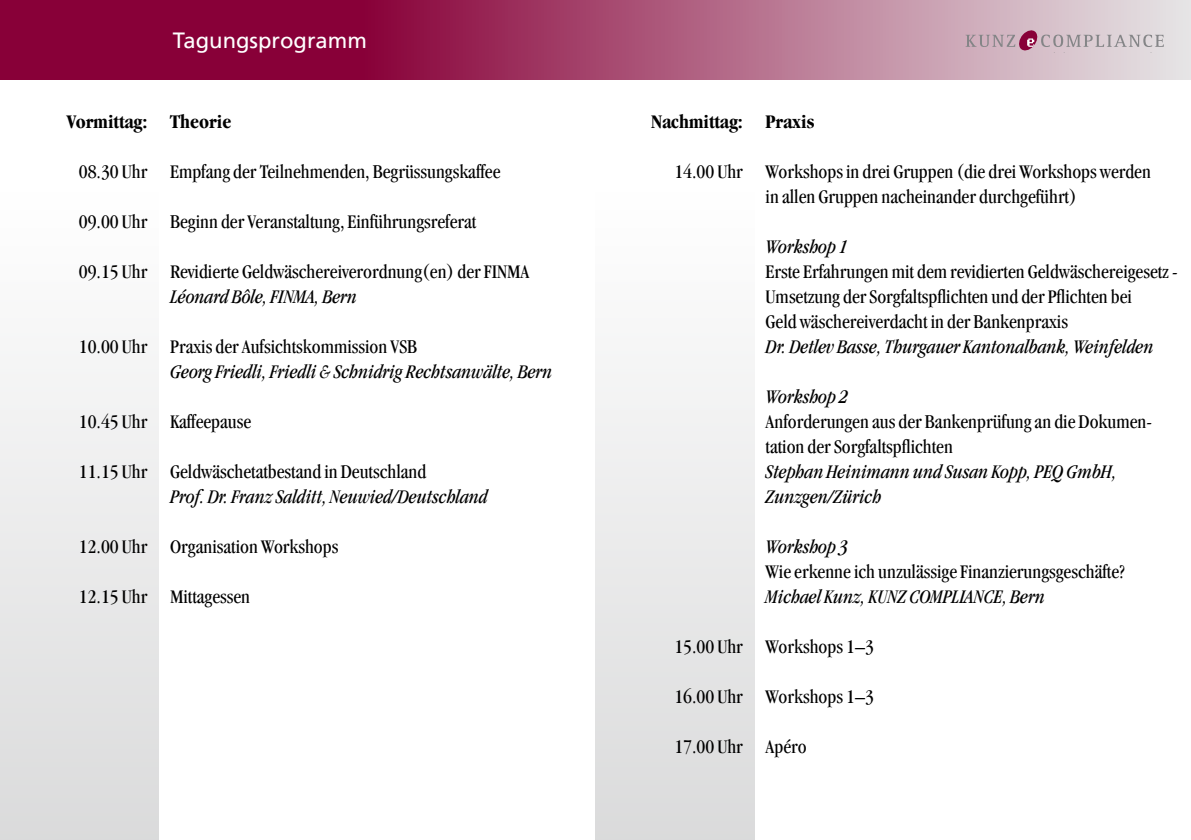
<style>
.page{position:relative;width:1191px;height:840px;background:#fff}
.page>*{position:absolute;margin:0;border:0;box-sizing:border-box;transform-origin:0 0}
.t1{font:22px "Frutiger LT";color:#fff}
.t2{font:condensed 20px/25px "Garamond LT";color:#000}
.t3{font:italic condensed 20px/25px "Garamond LT";color:#000}
.t4{font:700 condensed 20px "Garamond LT";color:#000}
</style>
<div class="page">
<div style="left:595px;top:187px;width:159px;height:652px;background:linear-gradient(to bottom,#fff,#dadbdb)"></div>
<div style="left:0;top:187px;width:159px;height:652px;background:linear-gradient(to bottom,#fff,#dadbdb)"></div>
<div style="left:0;top:0;width:367px;height:79px;background:#880038"></div>
<div style="left:362px;top:0;width:829px;height:79px;background:linear-gradient(to right,#8a043b,#e8e9e9)"></div>
<svg style="left:965px;top:30px;width:198px;height:22px"></svg>
<p class="t1" style="left:173px;top:27px;width:195px">Tagungsprogramm</p>
<p class="t4" style="left:66px;top:110px;width:166px">Vormittag: Theorie</p>
<p class="t2" style="left:79px;top:158px;width:423px">08.30 Uhr Empfang der Teilnehmenden, Begrüssungskaffee</p>
<p class="t2" style="left:79px;top:208px;width:399px">09.00 Uhr Beginn der Veranstaltung, Einführungsreferat</p>
<p class="t2" style="left:79px;top:258px;width:452px">09.15 Uhr Revidierte Geldwäschereiverordnung(en) der FINMA</p>
<p class="t3" style="left:170px;top:284px;width:188px">Léonard Bôle, FINMA, Bern</p>
<p class="t2" style="left:79px;top:333px;width:340px">10.00 Uhr Praxis der Aufsichtskommission VSB</p>
<p class="t3" style="left:170px;top:359px;width:383px">Georg Friedli, Friedli &amp; Schnidrig Rechtsanwälte, Bern</p>
<p class="t2" style="left:79px;top:408px;width:174px">10.45 Uhr Kaffeepause</p>
<p class="t2" style="left:79px;top:458px;width:349px">11.15 Uhr Geldwäschetatbestand in Deutschland</p>
<p class="t3" style="left:170px;top:484px;width:319px">Prof. Dr. Franz Salditt, Neuwied/Deutschland</p>
<p class="t2" style="left:79px;top:533px;width:261px">12.00 Uhr Organisation Workshops</p>
<p class="t2" style="left:79px;top:583px;width:173px">12.15 Uhr Mittagessen</p>
<p class="t4" style="left:651px;top:110px;width:165px">Nachmittag: Praxis</p>
<p class="t2" style="left:765px;top:158px;width:387px;text-indent:-91px">14.00 Uhr Workshops in drei Gruppen (die drei Workshops werden in allen Gruppen nacheinander durchgeführt)</p>
<p class="t3" style="left:765px;top:234px;width:84px">Workshop 1</p>
<p class="t2" style="left:765px;top:258px;width:413px">Erste Erfahrungen mit dem revidierten Geldwäschereigesetz -<br>Umsetzung der Sorgfaltspflichten und der Pflichten bei<br>Geld wäschereiverdacht in der Bankenpraxis</p>
<p class="t3" style="left:765px;top:334px;width:389px">Dr. Detlev Basse, Thurgauer Kantonalbank, Weinfelden</p>
<p class="t3" style="left:765px;top:384px;width:84px">Workshop 2</p>
<p class="t2" style="left:765px;top:408px;width:388px">Anforderungen aus der Bankenprüfung an die Dokumen&shy;tation der Sorgfaltspflichten</p>
<p class="t3" style="left:765px;top:459px;width:352px">Stephan Heinimann und Susan Kopp, PEQ GmbH,<br>Zunzgen/Zürich</p>
<p class="t3" style="left:765px;top:534px;width:84px">Workshop 3</p>
<p class="t2" style="left:765px;top:558px;width:360px">Wie erkenne ich unzulässige Finanzierungsgeschäfte?</p>
<p class="t3" style="left:765px;top:584px;width:280px">Michael Kunz, KUNZ COMPLIANCE, Bern</p>
<p class="t2" style="left:674px;top:633px;width:201px">15.00 Uhr Workshops 1–3</p>
<p class="t2" style="left:674px;top:683px;width:201px">16.00 Uhr Workshops 1–3</p>
<p class="t2" style="left:674px;top:733px;width:134px">17.00 Uhr Apéro</p>
</div>
